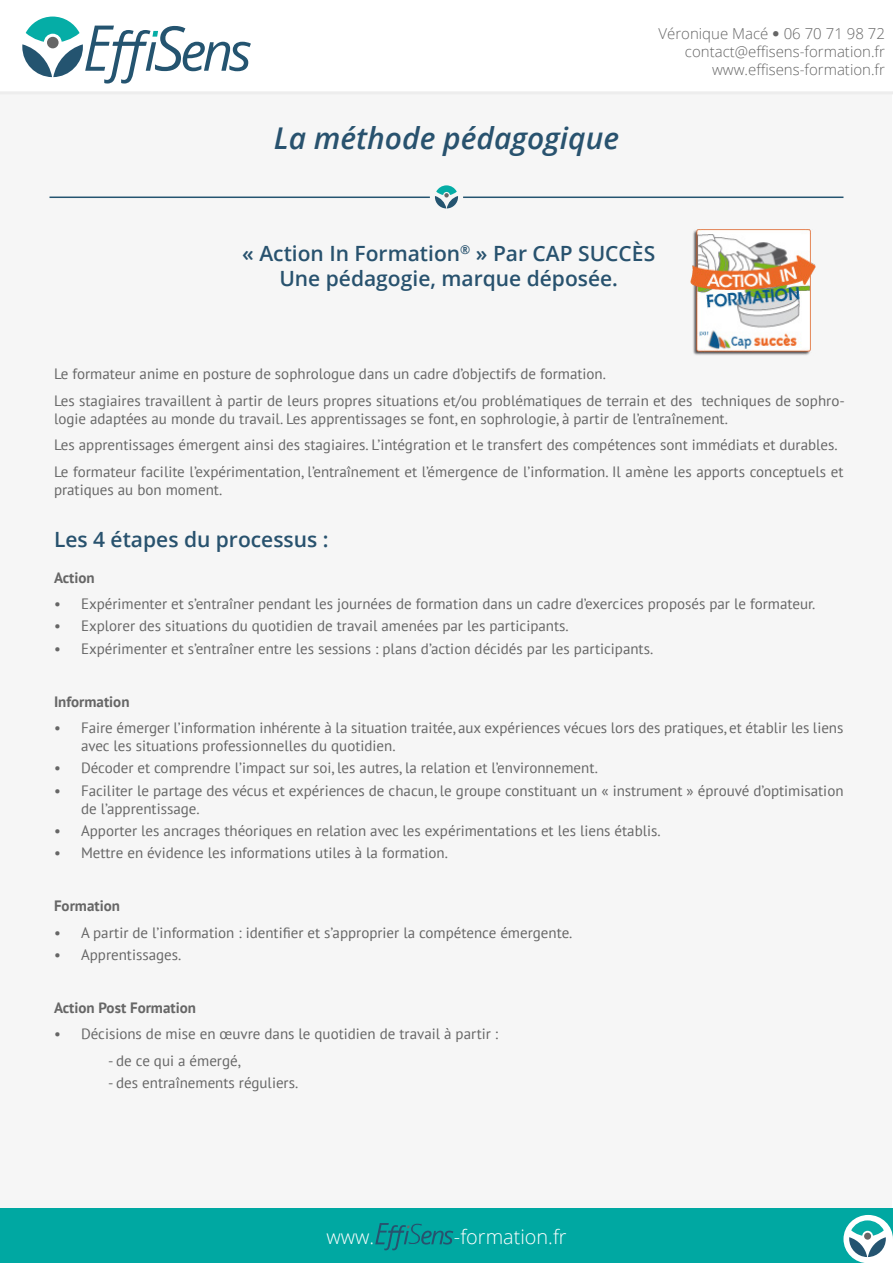
<style>
.page{position:relative;width:893px;height:1263px;background:#fff}
.page>*{position:absolute;margin:0;border:0;box-sizing:border-box;transform-origin:0 0}
.t1{font:italic 600 30px "Open Sans";color:#28526e}
.t2{font:600 21px/25.2px "Open Sans";color:#28526e;text-align:center}
.t3{font:300 19.8px "Open Sans";color:#fff}
.t4{font:15px/26.5px "PT Sans";color:#666}
.t5{font:300 15px/18px "Open Sans";color:#666;text-align:right}
.t6{font:700 15px "PT Sans";color:#666}
.s1{font-family:"Helvetica Neue";font-weight:700;font-stretch:condensed}
</style>
<div class="page">
<div style="left:1px;top:93px;width:891px;height:1122px;background:#f6f6f6"></div>
<div style="left:0;top:1209px;width:892px;height:54px;background:#00a8a2"></div>
<hr style="left:0;top:91px;width:892px;height:3px;background:#ededed">
<svg style="left:22px;top:17px;width:229px;height:67px"></svg>
<svg style="left:375px;top:1223px;width:79px;height:27px"></svg>
<svg style="left:843px;top:1215px;width:49px;height:48px"></svg>
<svg style="left:862px;top:1231px;width:11px;height:10px"></svg>
<div style="left:864px;top:1233px;width:7px;height:7px;background:#666;border-radius:50%"></div>
<svg style="left:435px;top:185px;width:23px;height:23px"></svg>
<hr style="left:49px;top:197px;width:381px;height:1px;background:#245470">
<hr style="left:463px;top:197px;width:380px;height:1px;background:#245470">
<img style="left:690px;top:229px;width:126px;height:126px">
<h1 class="t1" style="left:274px;top:117px;width:347px">La méthode pédagogique</h1>
<p class="t5" style="left:658px;top:24px;width:228px">Véronique Macé <span class="s1">•</span> 06 70 71 98 72 contact@effisens-formation.fr www.effisens-formation.fr</p>
<h2 class="t2" style="left:242px;top:240px;width:414px">« Action In Formation<sup>®</sup> » Par CAP SUCCÈS<br>Une pédagogie, marque déposée.</h2>
<p class="t4" style="left:54px;top:361px;width:792px">Le formateur anime en posture de sophrologue dans un cadre d’objectifs de formation.<br>Les stagiaires travaillent à partir de leurs propres situations et/ou problématiques de terrain et des techniques de sophro-</p>
<p class="t4" style="left:54px;top:406px;width:791px">logie adaptées au monde du travail. Les apprentissages se font, en sophrologie, à partir de l’entraînement.<br>Les apprentissages émergent ainsi des stagiaires. L’intégration et le transfert des compétences sont immédiats et durables.<br>Le formateur facilite l’expérimentation, l’entraînement et l’émergence de l’information. Il amène les apports conceptuels et</p>
<p class="t4" style="left:54px;top:477px;width:170px">pratiques au bon moment.</p>
<h2 class="t2" style="left:54px;top:526px;width:276px">Les 4 étapes du processus :</h2>
<p class="t6" style="left:54px;top:569px;width:42px">Action</p>
<p class="t4" style="left:54px;top:591px;width:763px">• Expérimenter et s’entraîner pendant les journées de formation dans un cadre d’exercices proposés par le formateur.</p>
<p class="t4" style="left:54px;top:613px;width:516px">• Explorer des situations du quotidien de travail amenées par les participants.</p>
<p class="t4" style="left:54px;top:636px;width:601px">• Expérimenter et s’entraîner entre les sessions : plans d’action décidés par les participants.</p>
<p class="t6" style="left:54px;top:693px;width:77px">Information</p>
<p class="t4" style="left:81px;top:719px;width:764px;line-height:18px;text-indent:-27px">• Faire émerger l’information inhérente à la situation traitée, aux expériences vécues lors des pratiques, et établir les liens avec les situations professionnelles du quotidien.</p>
<p class="t4" style="left:54px;top:755px;width:545px">• Décoder et comprendre l’impact sur soi, les autres, la relation et l’environnement.</p>
<p class="t4" style="left:81px;top:782px;width:764px;line-height:18px;text-indent:-27px">• Faciliter le partage des vécus et expériences de chacun, le groupe constituant un « instrument » éprouvé d’optimisation de l’apprentissage.</p>
<p class="t4" style="left:54px;top:818px;width:608px">• Apporter les ancrages théoriques en relation avec les expérimentations et les liens établis.</p>
<p class="t4" style="left:54px;top:840px;width:396px">• Mettre en évidence les informations utiles à la formation.</p>
<p class="t6" style="left:54px;top:898px;width:67px">Formation</p>
<p class="t4" style="left:54px;top:920px;width:520px">• A partir de l’information : identifier et s’approprier la compétence émergente.</p>
<p class="t4" style="left:54px;top:942px;width:129px">• Apprentissages.</p>
<p class="t6" style="left:54px;top:999px;width:143px">Action Post Formation</p>
<p class="t4" style="left:54px;top:1021px;width:446px">• Décisions de mise en œuvre dans le quotidien de travail à partir :</p>
<p class="t4" style="left:108px;top:1048px;width:134px">- de ce qui a émergé,</p>
<p class="t4" style="left:108px;top:1070px;width:192px">- des entraînements réguliers.</p>
<h3 class="t3" style="left:326px;top:1222px;width:49px">www.</h3>
<h3 class="t3" style="left:454px;top:1222px;width:114px">-formation.fr</h3>
</div>
